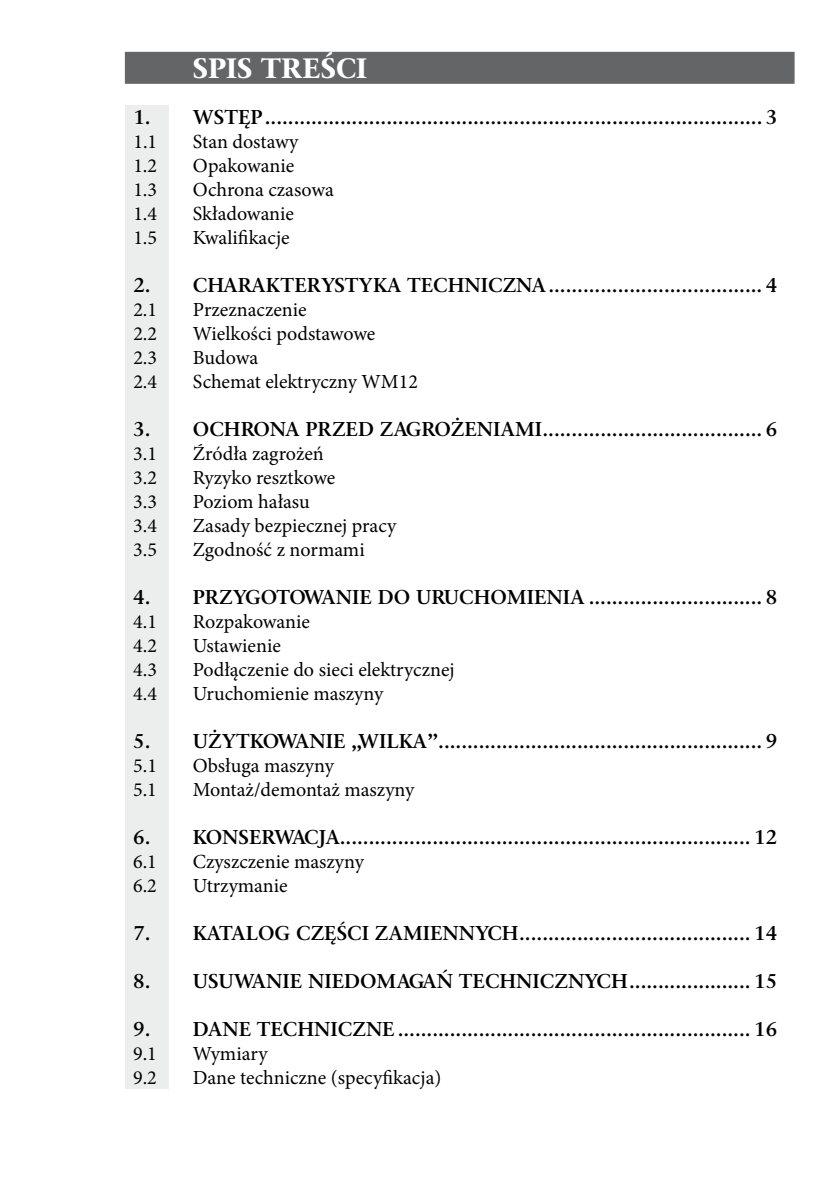
<style>
.page{position:relative;width:840px;height:1191px;background:#fff}
.page>*{position:absolute;margin:0;border:0;box-sizing:border-box;transform-origin:0 0}
.t1{font:28px "Classic PSEFN Black";color:#fff}
.t2{font:700 20px "Classic PSEFN";color:#000}
.t3{font:20px "Minion Pro";color:#000}
</style>
<div class="page">
<div style="left:125px;top:105px;width:44px;height:984px;background:#eceded"></div>
<div style="left:125px;top:52px;width:669px;height:32px;background:#646567"></div>
<h1 class="t1" style="left:193px;top:52px;width:176px">SPIS TREŚCI</h1>
<p class="t2" style="left:133px;top:105px;width:645px">1. WSTĘP...................................................................................... 3</p>
<p class="t3" style="left:133px;top:128px;width:25px">1.1</p>
<p class="t3" style="left:193px;top:128px;width:107px">Stan dostawy</p>
<p class="t3" style="left:133px;top:152px;width:25px">1.2</p>
<p class="t3" style="left:193px;top:152px;width:103px">Opakowanie</p>
<p class="t3" style="left:133px;top:176px;width:25px">1.3</p>
<p class="t3" style="left:193px;top:176px;width:142px">Ochrona czasowa</p>
<p class="t3" style="left:133px;top:200px;width:25px">1.4</p>
<p class="t3" style="left:193px;top:200px;width:103px">Składowanie</p>
<p class="t3" style="left:133px;top:224px;width:25px">1.5</p>
<p class="t3" style="left:193px;top:224px;width:98px">Kwalifikacje</p>
<p class="t2" style="left:133px;top:273px;width:645px">2. CHARAKTERYSTYKA TECHNICZNA..................................... 4</p>
<p class="t3" style="left:133px;top:296px;width:25px">2.1</p>
<p class="t3" style="left:193px;top:296px;width:115px">Przeznaczenie</p>
<p class="t3" style="left:133px;top:320px;width:25px">2.2</p>
<p class="t3" style="left:193px;top:320px;width:184px">Wielkości podstawowe</p>
<p class="t3" style="left:133px;top:344px;width:25px">2.3</p>
<p class="t3" style="left:193px;top:344px;width:67px">Budowa</p>
<p class="t3" style="left:133px;top:368px;width:25px">2.4</p>
<p class="t3" style="left:193px;top:368px;width:226px">Schemat elektryczny WM12</p>
<p class="t2" style="left:133px;top:417px;width:645px">3. OCHRONA PRZED ZAGROŻENIAMI...................................... 6</p>
<p class="t3" style="left:133px;top:440px;width:25px">3.1</p>
<p class="t3" style="left:193px;top:440px;width:132px">Źródła zagrożeń</p>
<p class="t3" style="left:133px;top:464px;width:25px">3.2</p>
<p class="t3" style="left:193px;top:464px;width:144px">Ryzyko resztkowe</p>
<p class="t3" style="left:133px;top:488px;width:25px">3.3</p>
<p class="t3" style="left:193px;top:488px;width:118px">Poziom hałasu</p>
<p class="t3" style="left:133px;top:512px;width:25px">3.4</p>
<p class="t3" style="left:193px;top:512px;width:205px">Zasady bezpiecznej pracy</p>
<p class="t3" style="left:133px;top:536px;width:25px">3.5</p>
<p class="t3" style="left:193px;top:536px;width:173px">Zgodność z normami</p>
<p class="t2" style="left:133px;top:585px;width:645px">4. PRZYGOTOWANIE DO URUCHOMIENIA .............................. 8</p>
<p class="t3" style="left:133px;top:608px;width:25px">4.1</p>
<p class="t3" style="left:193px;top:608px;width:119px">Rozpakowanie</p>
<p class="t3" style="left:133px;top:632px;width:25px">4.2</p>
<p class="t3" style="left:193px;top:632px;width:89px">Ustawienie</p>
<p class="t3" style="left:133px;top:656px;width:25px">4.3</p>
<p class="t3" style="left:193px;top:656px;width:263px">Podłączenie do sieci elektrycznej</p>
<p class="t3" style="left:133px;top:680px;width:25px">4.4</p>
<p class="t3" style="left:193px;top:680px;width:192px">Uruchomienie maszyny</p>
<p class="t2" style="left:133px;top:729px;width:645px">5. UŻYTKOWANIE „WILKA”........................................................ 9</p>
<p class="t3" style="left:133px;top:752px;width:25px">5.1</p>
<p class="t3" style="left:193px;top:752px;width:142px">Obsługa maszyny</p>
<p class="t3" style="left:133px;top:776px;width:25px">5.1</p>
<p class="t3" style="left:193px;top:776px;width:223px">Montaż/demontaż maszyny</p>
<p class="t2" style="left:133px;top:825px;width:645px">6. KONSERWACJA....................................................................... 12</p>
<p class="t3" style="left:133px;top:848px;width:25px">6.1</p>
<p class="t3" style="left:193px;top:848px;width:172px">Czyszczenie maszyny</p>
<p class="t3" style="left:133px;top:872px;width:25px">6.2</p>
<p class="t3" style="left:193px;top:872px;width:96px">Utrzymanie</p>
<p class="t2" style="left:133px;top:921px;width:645px">7. KATALOG CZĘŚCI ZAMIENNYCH........................................ 14</p>
<p class="t2" style="left:133px;top:969px;width:645px">8. USUWANIE NIEDOMAGAŃ TECHNICZNYCH..................... 15</p>
<p class="t2" style="left:133px;top:1017px;width:645px">9. DANE TECHNICZNE............................................................. 16</p>
<p class="t3" style="left:133px;top:1040px;width:25px">9.1</p>
<p class="t3" style="left:193px;top:1040px;width:76px">Wymiary</p>
<p class="t3" style="left:133px;top:1064px;width:25px">9.2</p>
<p class="t3" style="left:193px;top:1064px;width:250px">Dane techniczne (specyfikacja)</p>
</div>
